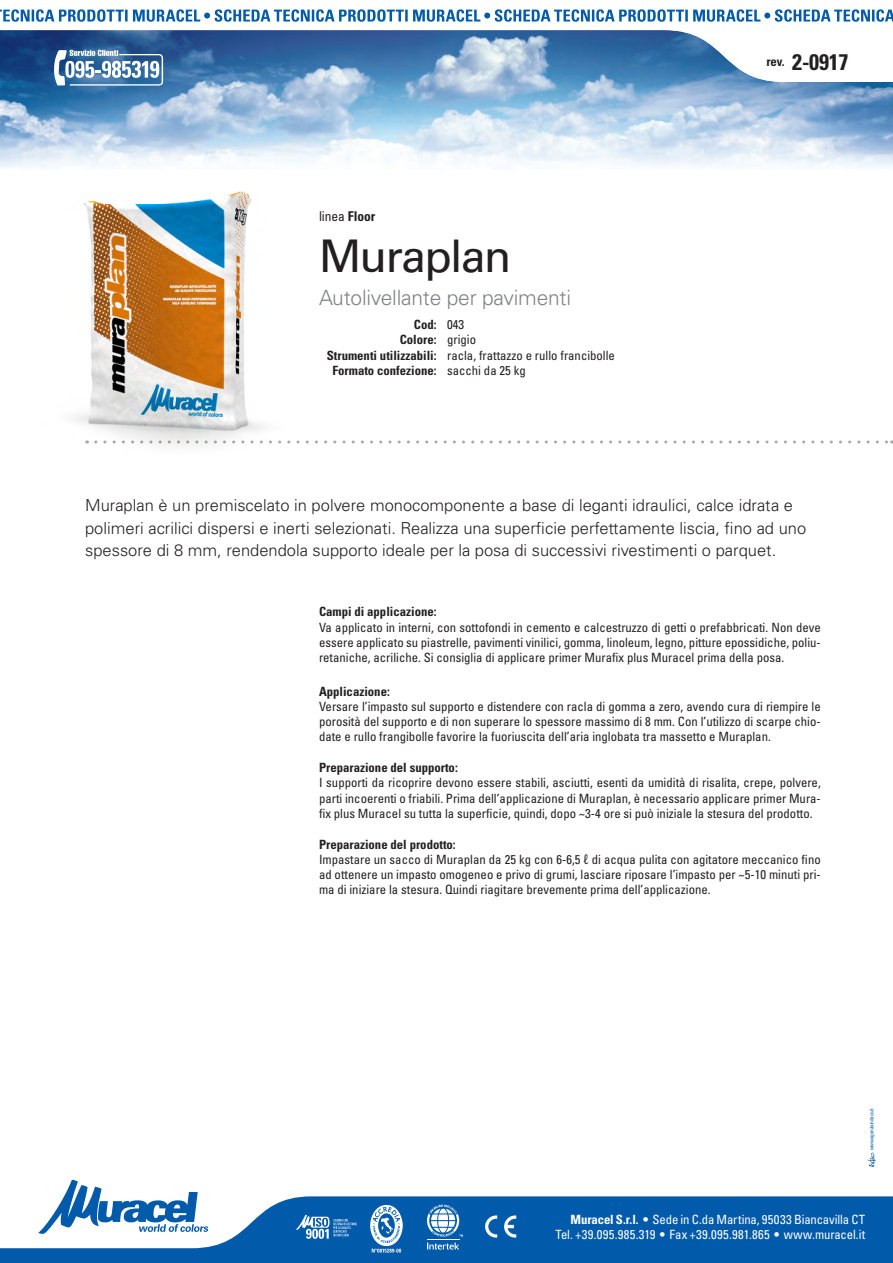
<style>
.page{position:relative;width:893px;height:1263px;background:#fff}
.page>*{position:absolute;margin:0;border:0;box-sizing:border-box;transform-origin:0 0}
.Linea{font:45px "Univers LT Std";letter-spacing:-.04em;color:#231f20}
.Revisione{font:700 condensed 22.5px "Univers LT Std";color:#231f20}
.Linea-2{font:300 21px "Univers LT Std";letter-spacing:-.01em;color:#808285}
.Descrizione_estesa{font:300 16.5px/22.5px "Univers LT Std";color:#231f20}
.Linea-3{font:condensed 13.5px "Univers LT Std";letter-spacing:-.005em;color:#231f20}
.Testo_prima_pagina{font:condensed 12.75px/15.3px "Univers LT Std";color:#231f20;text-align:justify}
.t1{font:condensed 12.75px/15.3px "Univers LT Std";color:#fff;text-align:right}
.Testo_prima_pagina-2{font:700 condensed 12.75px "Univers LT Std";color:#231f20}
.Codice{font:700 condensed 12.75px "Univers LT Std";color:#231f20}
.Codice-2{font:condensed 12.75px "Univers LT Std";color:#231f20}
.Titolo_prima_pagina{font:700 condensed 12.75px "Univers LT Std";color:#231f20}
.t2{font:condensed 5.25px "Univers LT Std";letter-spacing:-.05em;color:#015aaa}
.s1{font-weight:700}
.s2{font-weight:400}
.s3{font-stretch:normal}
</style>
<div class="page">
<img style="left:0;top:82px;width:893px;height:86px">
<svg style="left:64px;top:1179px;width:134px;height:17px"></svg>
<svg style="left:0;top:1196px;width:893px;height:67px;fill:#015aaa"></svg>
<svg style="left:485px;top:1215px;width:31px;height:22px"></svg>
<svg style="left:296px;top:1215px;width:61px;height:24px"></svg>
<svg style="left:51px;top:82px;width:112px;height:4px"></svg>
<svg style="left:867px;top:1153px;width:9px;height:14px"></svg>
<svg style="left:370px;top:1205px;width:33px;height:47px"></svg>
<svg style="left:427px;top:1204px;width:36px;height:45px"></svg>
<svg style="left:0;top:30px;width:777px;height:52px;background:#5782b0"></svg>
<svg style="left:0;top:9px;width:893px;height:13px"></svg>
<svg style="left:324px;top:440px;width:569px;height:3px"></svg>
<img style="left:73px;top:191px;width:245px;height:254px">
<p class="Linea-3" style="left:319px;top:208px;width:58px">linea <span class="s1">Floor</span></p>
<p class="Linea" style="left:319px;top:229px;width:194px">Muraplan</p>
<p class="Linea-2" style="left:319px;top:285px;width:254px">Autolivellante per pavimenti</p>
<p class="Codice" style="left:414px;top:317px;width:52px">Cod: <span class="s2">043</span></p>
<p class="Codice" style="left:400px;top:332px;width:78px">Colore: <span class="s2">grigio</span></p>
<p class="Codice-2" style="left:327px;top:347px;width:290px"><span class="s1">Strumenti utilizzabili:</span> racla, frattazzo e rullo francibolle</p>
<p class="Codice" style="left:332px;top:363px;width:195px">Formato confezione: <span class="s2">sacchi da 25 kg</span></p>
<p class="Codice" style="left:766px;top:54px;width:20px">rev.</p>
<p class="Revisione" style="left:792px;top:48px;width:58px">2-0917</p>
<p class="Descrizione_estesa" style="left:85px;top:494px;width:722px">Muraplan è un premiscelato in polvere monocomponente a base di leganti idraulici, calce idrata e polimeri acrilici dispersi e inerti selezionati. Realizza una superficie perfettamente liscia, fino ad uno spessore di 8 mm, rendendola supporto ideale per la posa di successivi rivestimenti o parquet.</p>
<p class="Titolo_prima_pagina" style="left:319px;top:604px;width:119px">Campi di applicazione:</p>
<p class="Testo_prima_pagina" style="left:319px;top:619px;width:503px">Va applicato in interni, con sottofondi in cemento e calcestruzzo di getti o prefabbricati. Non deve essere applicato su piastrelle, pavimenti vinilici, gomma, linoleum, legno, pitture epossidiche, poliu&shy;retaniche, acriliche. Si consiglia di applicare primer Murafix plus Muracel prima della posa.</p>
<p class="Testo_prima_pagina-2" style="left:319px;top:683px;width:72px">Applicazione:</p>
<p class="Testo_prima_pagina" style="left:319px;top:698px;width:503px">Versare l’impasto sul supporto e distendere con racla di gomma a zero, avendo cura di riempire le porosità del supporto e di non superare lo spessore massimo di 8 mm. Con l’utilizzo di scarpe chio&shy;date e rullo frangibolle favorire la fuoriuscita dell’aria inglobata tra massetto e Muraplan.</p>
<p class="Testo_prima_pagina-2" style="left:319px;top:760px;width:140px">Preparazione del supporto:</p>
<p class="Testo_prima_pagina" style="left:319px;top:775px;width:503px">I supporti da ricoprire devono essere stabili, asciutti, esenti da umidità di risalita, crepe, polvere, parti incoerenti o friabili. Prima dell’applicazione di Muraplan, è necessario applicare primer Mura&shy;fix plus Muracel su tutta la superficie, quindi, dopo ~3-4 ore si può iniziale la stesura del prodotto.</p>
<p class="Testo_prima_pagina-2" style="left:319px;top:836px;width:138px">Preparazione del prodotto:</p>
<p class="Testo_prima_pagina" style="left:319px;top:851px;width:503px">Impastare un sacco di Muraplan da 25 kg con 6-6,5 ℓ di acqua pulita con agitatore meccanico fino ad ottenere un impasto omogeneo e privo di grumi, lasciare riposare l’impasto per ~5-10 minuti pri&shy;ma di iniziare la stesura. Quindi riagitare brevemente prima dell’applicazione.</p>
<p class="t2" style="left:868px;top:1150px;width:43px;rotate:-90deg">www.agenziaindaco.it</p>
<p class="t1" style="left:555px;top:1211px;width:311px"><span class="s1">Muracel S.r.l.</span> <span class="s3">•</span> Sede in C.da Martina, 95033 Biancavilla CT<br>Tel. +39.095.985.319 <span class="s3">•</span> Fax +39.095.981.865 <span class="s3">•</span> www.muracel.it</p>
</div>
